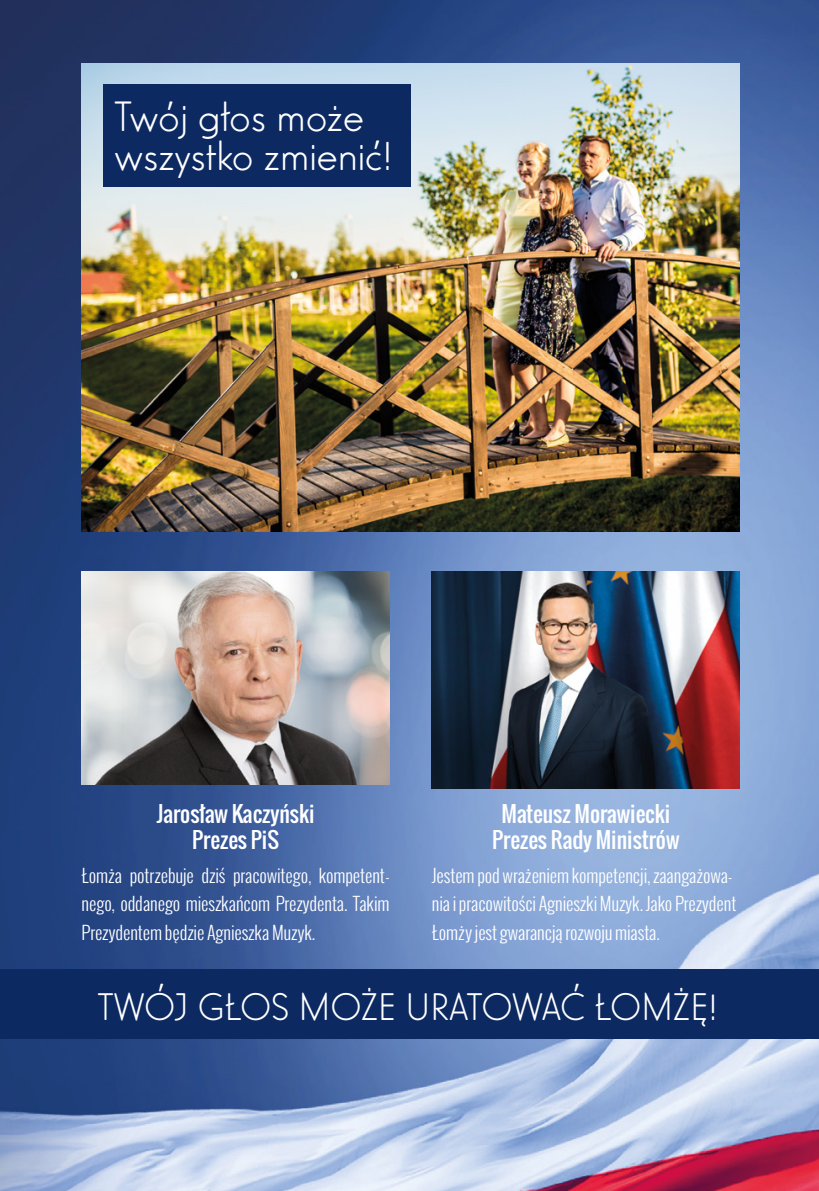
<style>
.page{position:relative;width:819px;height:1191px;background:#fff}
.page>*{position:absolute;margin:0;border:0;box-sizing:border-box;transform-origin:0 0}
.t1{font:44.45px/38.7px "Elegant Lux Mager";letter-spacing:-.01em;color:#fff}
.t2{font:40.25px "Elegant Lux Mager";letter-spacing:-.015em;color:#fff}
.t3{font:21.7px "Oswald";color:#fff}
.lead{font:300 18.03px/28.9px "Oswald";letter-spacing:-.01em;color:#fff;text-align:justify}
</style>
<div class="page">
<img style="left:0;top:0;width:819px;height:1191px">
<img style="left:82px;top:571px;width:307px;height:213px">
<img style="left:432px;top:571px;width:307px;height:217px">
<img style="left:82px;top:63px;width:657px;height:468px">
<div style="left:103px;top:84px;width:308px;height:102px;background:#0c2961"></div>
<div style="left:0;top:969px;width:819px;height:69px;background:#0c2961"></div>
<p class="t1" style="left:114px;top:96px;width:280px">Twój głos może wszystko zmienić!</p>
<p class="t3" style="left:157px;top:797px;width:159px">Jarosław Kaczyński</p>
<p class="t3" style="left:192px;top:823px;width:88px">Prezes PiS</p>
<p class="lead" style="left:82px;top:860px;width:309px">Łomża potrzebuje dziś pracowitego, kompetent&shy;nego, oddanego mieszkańcom Prezydenta. Takim Prezydentem będzie Agnieszka Muzyk.</p>
<p class="t3" style="left:501px;top:797px;width:170px">Mateusz Morawiecki</p>
<p class="t3" style="left:492px;top:823px;width:189px">Prezes Rady Ministrów</p>
<p class="lead" style="left:432px;top:860px;width:306px;text-align:left">Jestem pod wrażeniem kompetencji, zaangażowa&shy;nia i pracowitości Agnieszki Muzyk. Jako Prezydent<br>Łomży jest gwarancją rozwoju miasta.</p>
<p class="t2" style="left:98px;top:983px;width:621px">TWÓJ GŁOS MOŻE URATOWAĆ ŁOMŻĘ!</p>
</div>
